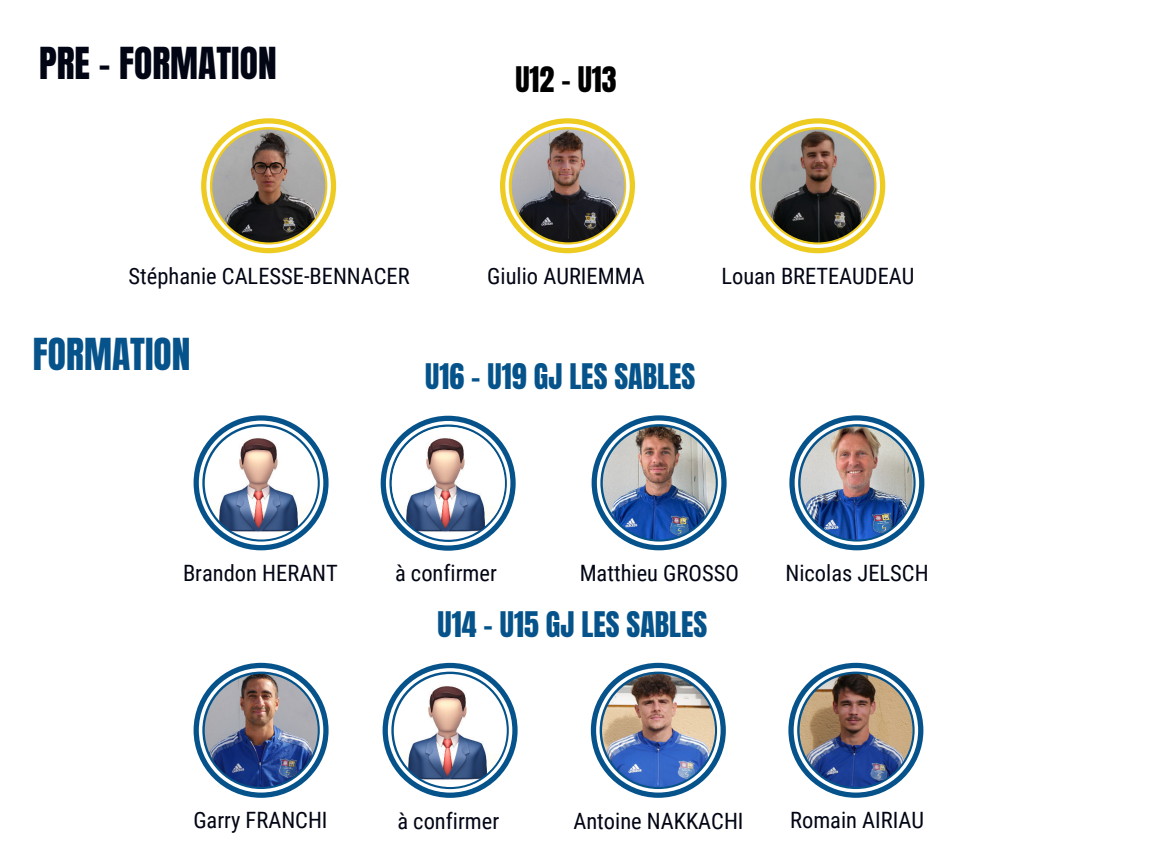
<style>
.page{position:relative;width:1152px;height:864px;background:#fff}
.page>*{position:absolute;margin:0;border:0;box-sizing:border-box;transform-origin:0 0}
.t1{font:37.5px "Anton";color:#020514}
.t2{font:37.5px "Anton";color:#05538a}
.t3{font:30px "Anton";color:#05538a}
.t4{font:30px "Anton";color:#000}
.t5{font:22.5px "Roboto Condensed";color:#020514}
</style>
<div class="page">
<svg style="left:750px;top:118px;width:135px;height:135px"></svg>
<svg style="left:759px;top:127px;width:118px;height:117px"></svg>
<img style="left:761px;top:129px;width:113px;height:113px;border-radius:50%">
<svg style="left:500px;top:118px;width:135px;height:135px"></svg>
<svg style="left:509px;top:127px;width:117px;height:117px"></svg>
<svg style="left:201px;top:118px;width:135px;height:135px"></svg>
<svg style="left:210px;top:127px;width:117px;height:117px"></svg>
<img style="left:212px;top:129px;width:113px;height:113px;border-radius:50%">
<img style="left:512px;top:129px;width:113px;height:113px;border-radius:50%">
<svg style="left:381px;top:416px;width:135px;height:135px"></svg>
<svg style="left:389px;top:424px;width:118px;height:118px"></svg>
<svg style="left:194px;top:415px;width:135px;height:135px"></svg>
<svg style="left:202px;top:424px;width:118px;height:118px"></svg>
<img style="left:205px;top:427px;width:113px;height:113px;border-radius:50%">
<svg style="left:591px;top:663px;width:135px;height:135px"></svg>
<svg style="left:600px;top:672px;width:117px;height:117px"></svg>
<img style="left:602px;top:674px;width:113px;height:113px;border-radius:50%">
<svg style="left:788px;top:663px;width:135px;height:135px"></svg>
<svg style="left:797px;top:672px;width:118px;height:117px"></svg>
<img style="left:800px;top:674px;width:113px;height:113px;border-radius:50%">
<svg style="left:194px;top:663px;width:135px;height:135px"></svg>
<svg style="left:202px;top:672px;width:118px;height:117px"></svg>
<img style="left:205px;top:674px;width:113px;height:113px;border-radius:50%">
<svg style="left:383px;top:663px;width:135px;height:135px"></svg>
<svg style="left:391px;top:672px;width:118px;height:117px"></svg>
<img style="left:394px;top:674px;width:113px;height:113px;border-radius:50%">
<img style="left:392px;top:427px;width:113px;height:113px;border-radius:50%">
<svg style="left:592px;top:415px;width:135px;height:135px"></svg>
<svg style="left:600px;top:424px;width:118px;height:118px"></svg>
<img style="left:603px;top:427px;width:113px;height:113px;border-radius:50%">
<svg style="left:789px;top:415px;width:135px;height:135px"></svg>
<svg style="left:798px;top:424px;width:118px;height:118px"></svg>
<img style="left:801px;top:427px;width:113px;height:113px;border-radius:50%">
<h1 class="t1" style="left:39px;top:44px;width:239px">PRE - FORMATION</h1>
<h2 class="t4" style="left:515px;top:64px;width:103px">U12 - U13</h2>
<p class="t5" style="left:129px;top:260px;width:283px">Stéphanie CALESSE-BENNACER</p>
<p class="t5" style="left:487px;top:260px;width:159px">Giulio AURIEMMA</p>
<p class="t5" style="left:721px;top:260px;width:195px">Louan BRETEAUDEAU</p>
<h1 class="t2" style="left:33px;top:335px;width:159px">FORMATION</h1>
<h2 class="t3" style="left:425px;top:361px;width:272px">U16 - U19 GJ LES SABLES</h2>
<p class="t5" style="left:183px;top:557px;width:156px">Brandon HERANT</p>
<p class="t5" style="left:395px;top:557px;width:103px">à confirmer</p>
<p class="t5" style="left:580px;top:557px;width:161px">Matthieu GROSSO</p>
<p class="t5" style="left:785px;top:557px;width:145px">Nicolas JELSCH</p>
<h2 class="t3" style="left:438px;top:609px;width:271px">U14 - U15 GJ LES SABLES</h2>
<p class="t5" style="left:397px;top:805px;width:103px">à confirmer</p>
<p class="t5" style="left:193px;top:805px;width:136px">Garry FRANCHI</p>
<p class="t5" style="left:573px;top:805px;width:172px">Antoine NAKKACHI</p>
<p class="t5" style="left:790px;top:805px;width:135px">Romain AIRIAU</p>
</div>
